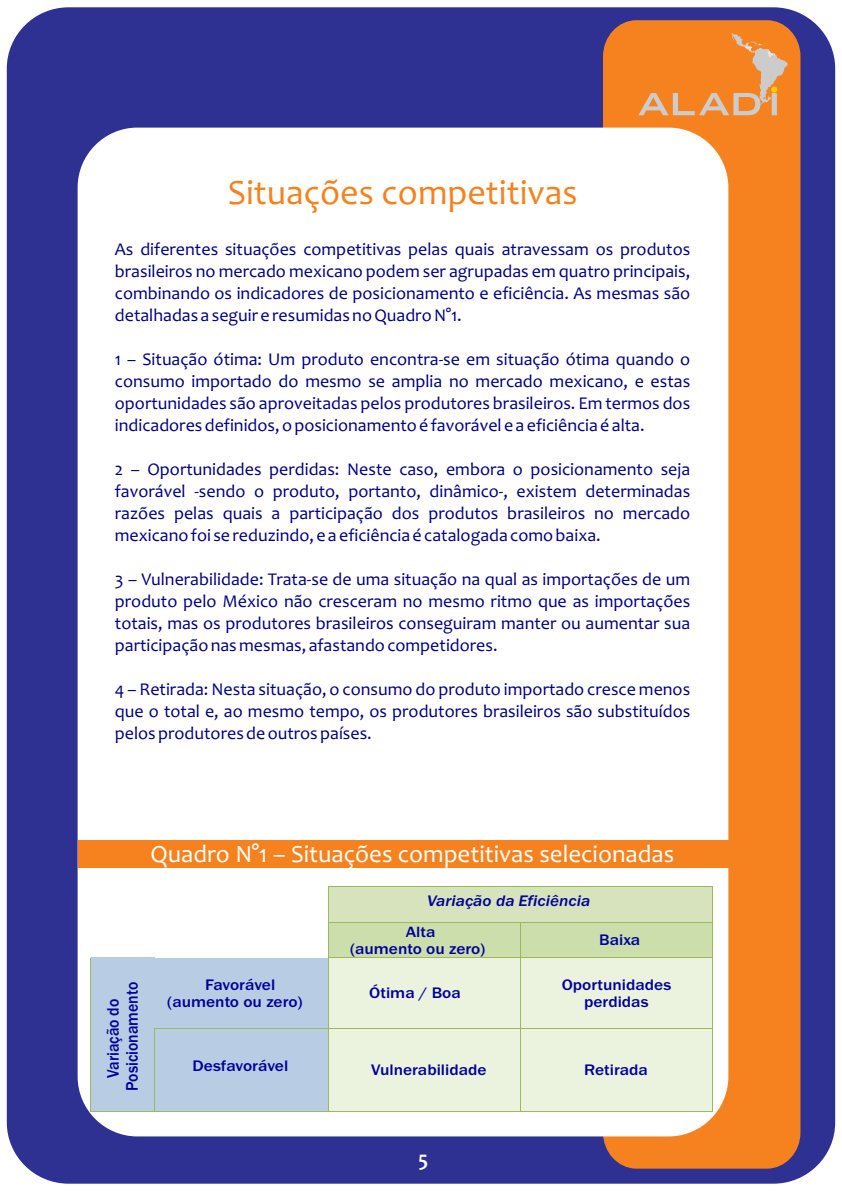
<style>
.page{position:relative;width:842px;height:1191px;background:#fff}
.page>*{position:absolute;margin:0;border:0;box-sizing:border-box;transform-origin:0 0}
.t1{font:36px "Candara";color:#f5821f}
.t2{font:25px "Candara";color:#fff}
.t3{font:700 22px "Candara";color:#fff;scale:.93 1}
.t4{font:18px/22px "Candara";color:#000080;text-align:justify}
.t5{font:500 17.4px/18.7px "Franklin Gothic";color:#009;text-align:center;scale:.91 1}
.t6{font:500 15.8px/17.2px "Franklin Gothic";color:#009;scale:1.1 1}
.t7{font:italic 500 15.8px "Franklin Gothic";color:#009;scale:1.1 1}
.t8{font:500 15.4px "Franklin Gothic";color:#009;scale:1.13 1}
</style>
<div class="page">
<div style="left:7px;top:7px;width:828px;height:1176px;background:#2e3092;border-radius:61px"></div>
<div style="left:603px;top:20px;width:197px;height:1148px;background:#f5821f;border-radius:35px"></div>
<div style="left:78px;top:128px;width:650px;height:1008px;background:#fff;border-radius:60px"></div>
<div style="left:329px;top:887px;width:383px;height:5px;background:#d6e3bd"></div>
<div style="left:329px;top:892px;width:8px;height:25px;background:#d6e3bd"></div>
<div style="left:704px;top:892px;width:8px;height:25px;background:#d6e3bd"></div>
<div style="left:329px;top:917px;width:383px;height:5px;background:#d6e3bd"></div>
<div style="left:337px;top:892px;width:367px;height:25px;background:#d6e3bd"></div>
<hr style="left:329px;top:886px;width:383px;height:1px;background:#9cba59">
<hr style="left:328px;top:887px;width:1px;height:35px;background:#9cba59">
<hr style="left:712px;top:887px;width:1px;height:35px;background:#9cba59">
<div style="left:329px;top:923px;width:8px;height:34px;background:#ccdeab"></div>
<div style="left:513px;top:923px;width:7px;height:34px;background:#ccdeab"></div>
<div style="left:337px;top:923px;width:176px;height:17px;background:#ccdeab"></div>
<div style="left:337px;top:940px;width:176px;height:17px;background:#ccdeab"></div>
<div style="left:521px;top:923px;width:191px;height:8px;background:#ccdeab"></div>
<div style="left:521px;top:931px;width:7px;height:17px;background:#ccdeab"></div>
<div style="left:704px;top:931px;width:8px;height:17px;background:#ccdeab"></div>
<div style="left:521px;top:948px;width:191px;height:9px;background:#ccdeab"></div>
<div style="left:528px;top:931px;width:176px;height:17px;background:#ccdeab"></div>
<hr style="left:329px;top:922px;width:191px;height:1px;background:#9cba59">
<hr style="left:521px;top:922px;width:191px;height:1px;background:#9cba59">
<hr style="left:328px;top:923px;width:1px;height:34px;background:#9cba59">
<hr style="left:520px;top:923px;width:1px;height:34px;background:#9cba59">
<hr style="left:712px;top:923px;width:1px;height:34px;background:#9cba59">
<div style="left:155px;top:958px;width:173px;height:17px;background:#b8cce3"></div>
<div style="left:155px;top:975px;width:8px;height:35px;background:#b8cce3"></div>
<div style="left:321px;top:975px;width:7px;height:35px;background:#b8cce3"></div>
<div style="left:155px;top:1010px;width:173px;height:18px;background:#b8cce3"></div>
<div style="left:163px;top:975px;width:158px;height:18px;background:#b8cce3"></div>
<div style="left:163px;top:993px;width:158px;height:17px;background:#b8cce3"></div>
<div style="left:329px;top:958px;width:191px;height:26px;background:#ebf2de"></div>
<div style="left:329px;top:984px;width:8px;height:17px;background:#ebf2de"></div>
<div style="left:513px;top:984px;width:7px;height:17px;background:#ebf2de"></div>
<div style="left:329px;top:1001px;width:191px;height:27px;background:#ebf2de"></div>
<div style="left:337px;top:984px;width:176px;height:17px;background:#ebf2de"></div>
<div style="left:521px;top:958px;width:191px;height:17px;background:#ebf2de"></div>
<div style="left:521px;top:975px;width:7px;height:35px;background:#ebf2de"></div>
<div style="left:704px;top:975px;width:8px;height:35px;background:#ebf2de"></div>
<div style="left:521px;top:1010px;width:191px;height:18px;background:#ebf2de"></div>
<div style="left:528px;top:975px;width:176px;height:18px;background:#ebf2de"></div>
<div style="left:528px;top:993px;width:176px;height:17px;background:#ebf2de"></div>
<hr style="left:329px;top:957px;width:191px;height:1px;background:#9cba59">
<hr style="left:521px;top:957px;width:191px;height:1px;background:#9cba59">
<hr style="left:90px;top:957px;width:1px;height:71px;background:#9cba59">
<hr style="left:154px;top:957px;width:1px;height:71px;background:#9cba59">
<hr style="left:328px;top:957px;width:1px;height:71px;background:#9cba59">
<hr style="left:520px;top:957px;width:1px;height:71px;background:#9cba59">
<hr style="left:712px;top:957px;width:1px;height:71px;background:#9cba59">
<div style="left:91px;top:957px;width:13px;height:154px;background:#b8cce3"></div>
<div style="left:141px;top:957px;width:13px;height:154px;background:#b8cce3"></div>
<div style="left:104px;top:957px;width:19px;height:154px;background:#b8cce3"></div>
<div style="left:123px;top:957px;width:18px;height:154px;background:#b8cce3"></div>
<div style="left:155px;top:1028px;width:173px;height:29px;background:#b8cce3"></div>
<div style="left:155px;top:1057px;width:8px;height:25px;background:#b8cce3"></div>
<div style="left:321px;top:1057px;width:7px;height:25px;background:#b8cce3"></div>
<div style="left:155px;top:1082px;width:173px;height:29px;background:#b8cce3"></div>
<div style="left:163px;top:1057px;width:158px;height:25px;background:#b8cce3"></div>
<div style="left:329px;top:1028px;width:191px;height:33px;background:#ebf2de"></div>
<div style="left:329px;top:1061px;width:8px;height:17px;background:#ebf2de"></div>
<div style="left:513px;top:1061px;width:7px;height:17px;background:#ebf2de"></div>
<div style="left:329px;top:1078px;width:191px;height:33px;background:#ebf2de"></div>
<div style="left:337px;top:1061px;width:176px;height:17px;background:#ebf2de"></div>
<div style="left:521px;top:1028px;width:191px;height:33px;background:#ebf2de"></div>
<div style="left:521px;top:1061px;width:7px;height:17px;background:#ebf2de"></div>
<div style="left:704px;top:1061px;width:8px;height:17px;background:#ebf2de"></div>
<div style="left:521px;top:1078px;width:191px;height:33px;background:#ebf2de"></div>
<div style="left:528px;top:1061px;width:176px;height:17px;background:#ebf2de"></div>
<hr style="left:155px;top:1028px;width:173px;height:1px;background:#9cba59">
<hr style="left:329px;top:1028px;width:191px;height:1px;background:#9cba59">
<hr style="left:521px;top:1028px;width:191px;height:1px;background:#9cba59">
<hr style="left:90px;top:1028px;width:1px;height:83px;background:#9cba59">
<hr style="left:91px;top:1111px;width:63px;height:1px;background:#9cba59">
<hr style="left:154px;top:1028px;width:1px;height:83px;background:#9cba59">
<hr style="left:155px;top:1111px;width:173px;height:1px;background:#9cba59">
<hr style="left:328px;top:1028px;width:1px;height:83px;background:#9cba59">
<hr style="left:329px;top:1111px;width:191px;height:1px;background:#9cba59">
<hr style="left:520px;top:1028px;width:1px;height:83px;background:#9cba59">
<hr style="left:521px;top:1111px;width:191px;height:1px;background:#9cba59">
<hr style="left:712px;top:1028px;width:1px;height:83px;background:#9cba59">
<div style="left:78px;top:840px;width:660px;height:28px;background:#f5821f"></div>
<svg style="left:638px;top:33px;width:150px;height:82px"></svg>
<div style="left:771px;top:86px;width:6px;height:7px;background:#fc0;border-radius:50%"></div>
<h1 class="t1" style="left:228px;top:178px;width:351px">Situações competitivas</h1>
<p class="t4" style="left:115px;top:240px;width:577px">As diferentes situações competitivas pelas quais atravessam os produtos brasileiros no mercado mexicano podem ser agrupadas em quatro principais, combinando os indicadores de posicionamento e eficiência. As mesmas são detalhadas a seguir e resumidas no Quadro N°1.</p>
<p class="t4" style="left:115px;top:350px;width:577px">1 – Situação ótima: Um produto encontra-se em situação ótima quando o consumo importado do mesmo se amplia no mercado mexicano, e estas oportunidades são aproveitadas pelos produtores brasileiros. Em termos dos indicadores definidos, o posicionamento é favorável e a eficiência é alta.</p>
<p class="t4" style="left:115px;top:460px;width:577px">2 – Oportunidades perdidas: Neste caso, embora o posicionamento seja favorável -sendo o produto, portanto, dinâmico-, existem determinadas razões pelas quais a participação dos produtos brasileiros no mercado mexicano foi se reduzindo, e a eficiência é catalogada como baixa.</p>
<p class="t4" style="left:115px;top:570px;width:577px">3 – Vulnerabilidade: Trata-se de uma situação na qual as importações de um produto pelo México não cresceram no mesmo ritmo que as importações totais, mas os produtores brasileiros conseguiram manter ou aumentar sua participação nas mesmas, afastando competidores.</p>
<p class="t4" style="left:115px;top:680px;width:577px">4 – Retirada: Nesta situação, o consumo do produto importado cresce menos que o total e, ao mesmo tempo, os produtores brasileiros são substituídos pelos produtores de outros países.</p>
<h2 class="t2" style="left:150px;top:844px;width:525px">Quadro N°1 – Situações competitivas selecionadas</h2>
<p class="t5" style="left:105px;top:1091px;width:121px;rotate:-90deg">Variação do<br>Posicionamento</p>
<p class="t7" style="left:427px;top:895px;width:150px">Variação da Eficiência</p>
<p class="t8" style="left:406px;top:925px;width:28px">Alta</p>
<p class="t6" style="left:350px;top:941px;width:125px">(aumento ou zero)</p>
<p class="t6" style="left:599px;top:932px;width:39px">Baixa</p>
<p class="t6" style="left:167px;top:977px;width:125px;text-indent:38px">Favorável (aumento ou zero)</p>
<p class="t6" style="left:369px;top:985px;width:85px">Ótima / Boa</p>
<p class="t6" style="left:562px;top:977px;width:101px;text-align:center">Oportunidades perdidas</p>
<p class="t6" style="left:193px;top:1058px;width:89px">Desfavorável</p>
<p class="t6" style="left:371px;top:1062px;width:106px">Vulnerabilidade</p>
<p class="t6" style="left:584px;top:1062px;width:59px">Retirada</p>
<p class="t3" style="left:418px;top:1149px;width:12px">5</p>
</div>
